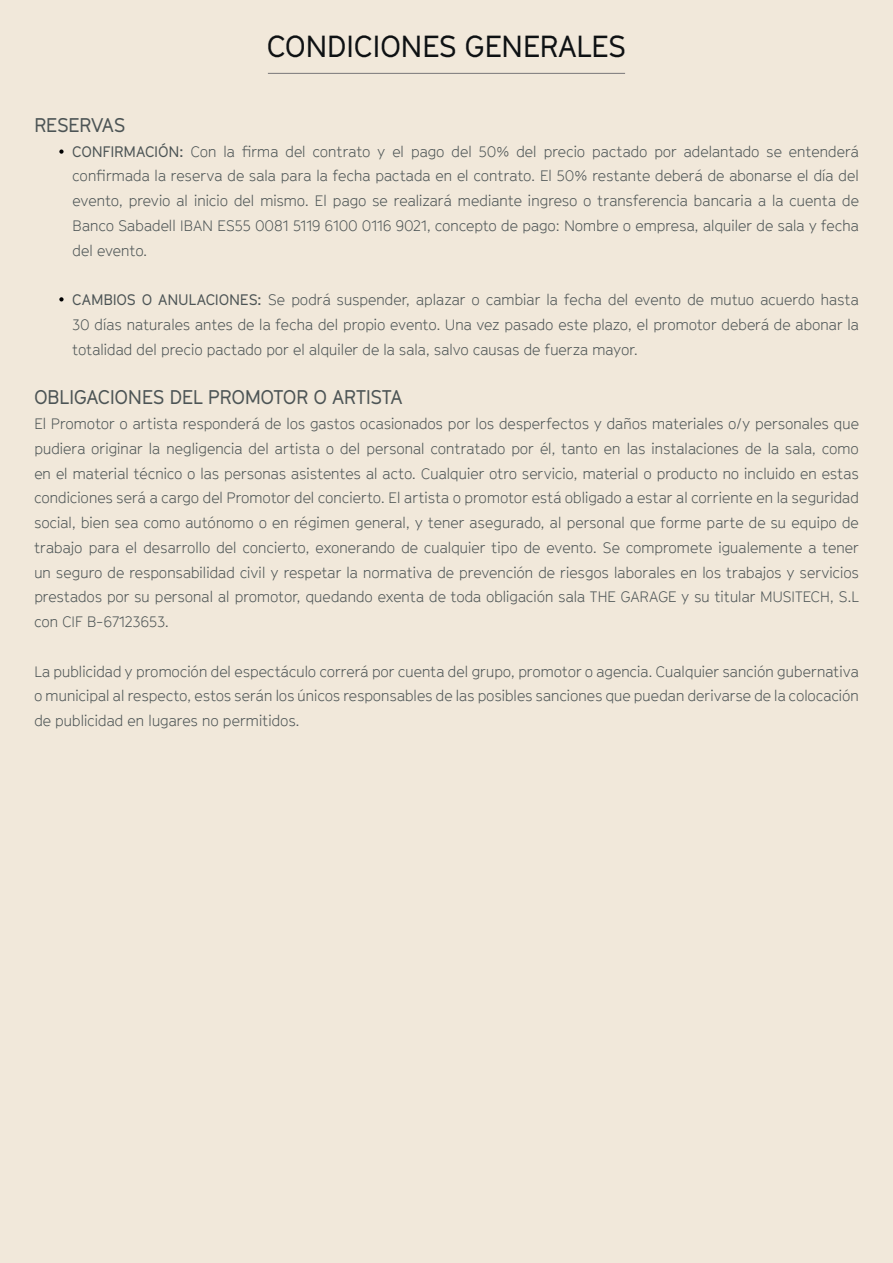
<style>
.page{position:relative;width:893px;height:1263px;background:#f1e8da}
.page>*{position:absolute;margin:0;border:0;box-sizing:border-box;transform-origin:0 0}
.t1{font:30px "GT Cinetype";letter-spacing:-.02em;color:#0e1113}
.t2{font:19.5px "GT Cinetype";letter-spacing:-.025em;color:#4c5455}
.t3{font:300 15px/24.8px "GT Cinetype";letter-spacing:-.025em;color:#4c5455;text-align:justify}
.s1{font-weight:400}
</style>
<div class="page">
<hr style="left:268px;top:73px;width:357px;height:1px;background:#787679">
<svg style="left:59px;top:149px;width:5px;height:5px"></svg>
<svg style="left:59px;top:297px;width:5px;height:4px"></svg>
<p class="t1" style="left:267px;top:28px;width:361px">CONDICIONES GENERALES</p>
<p class="t2" style="left:34px;top:113px;width:93px">RESERVAS</p>
<p class="t3" style="left:72px;top:139px;width:788px"><span class="s1">CONFIRMACIÓN:</span> Con la firma del contrato y el pago del 50% del precio pactado por adelantado se entenderá confirmada la reserva de sala para la fecha pactada en el contrato. El 50% restante deberá de abonarse el día del evento, previo al inicio del mismo. El pago se realizará mediante ingreso o transferencia bancaria a la cuenta de Banco Sabadell IBAN ES55 0081 5119 6100 0116 9021, concepto de pago: Nombre o empresa, alquiler de sala y fecha del evento.</p>
<p class="t3" style="left:72px;top:287px;width:788px"><span class="s1">CAMBIOS O ANULACIONES:</span> Se podrá suspender, aplazar o cambiar la fecha del evento de mutuo acuerdo hasta 30 días naturales antes de la fecha del propio evento. Una vez pasado este plazo, el promotor deberá de abonar la totalidad del precio pactado por el alquiler de la sala, salvo causas de fuerza mayor.</p>
<p class="t2" style="left:34px;top:385px;width:370px">OBLIGACIONES DEL PROMOTOR O ARTISTA</p>
<p class="t3" style="left:34px;top:411px;width:826px">El Promotor o artista responderá de los gastos ocasionados por los desperfectos y daños materiales o/y personales que pudiera originar la negligencia del artista o del personal contratado por él, tanto en las instalaciones de la sala, como en el material técnico o las personas asistentes al acto. Cualquier otro servicio, material o producto no incluido en estas condiciones será a cargo del Promotor del concierto. El artista o promotor está obligado a estar al corriente en la seguridad social, bien sea como autónomo o en régimen general, y tener asegurado, al personal que forme parte de su equipo de trabajo para el desarrollo del concierto, exonerando de cualquier tipo de evento. Se compromete igualemente a tener un seguro de responsabilidad civil y respetar la normativa de prevención de riesgos laborales en los trabajos y servicios prestados por su personal al promotor, quedando exenta de toda obligación sala THE GARAGE y su titular MUSITECH, S.L con CIF B-67123653.</p>
<p class="t3" style="left:34px;top:658px;width:826px">La publicidad y promoción del espectáculo correrá por cuenta del grupo, promotor o agencia. Cualquier sanción gubernativa o municipal al respecto, estos serán los únicos responsables de las posibles sanciones que puedan derivarse de la colocación de publicidad en lugares no permitidos.</p>
</div>
